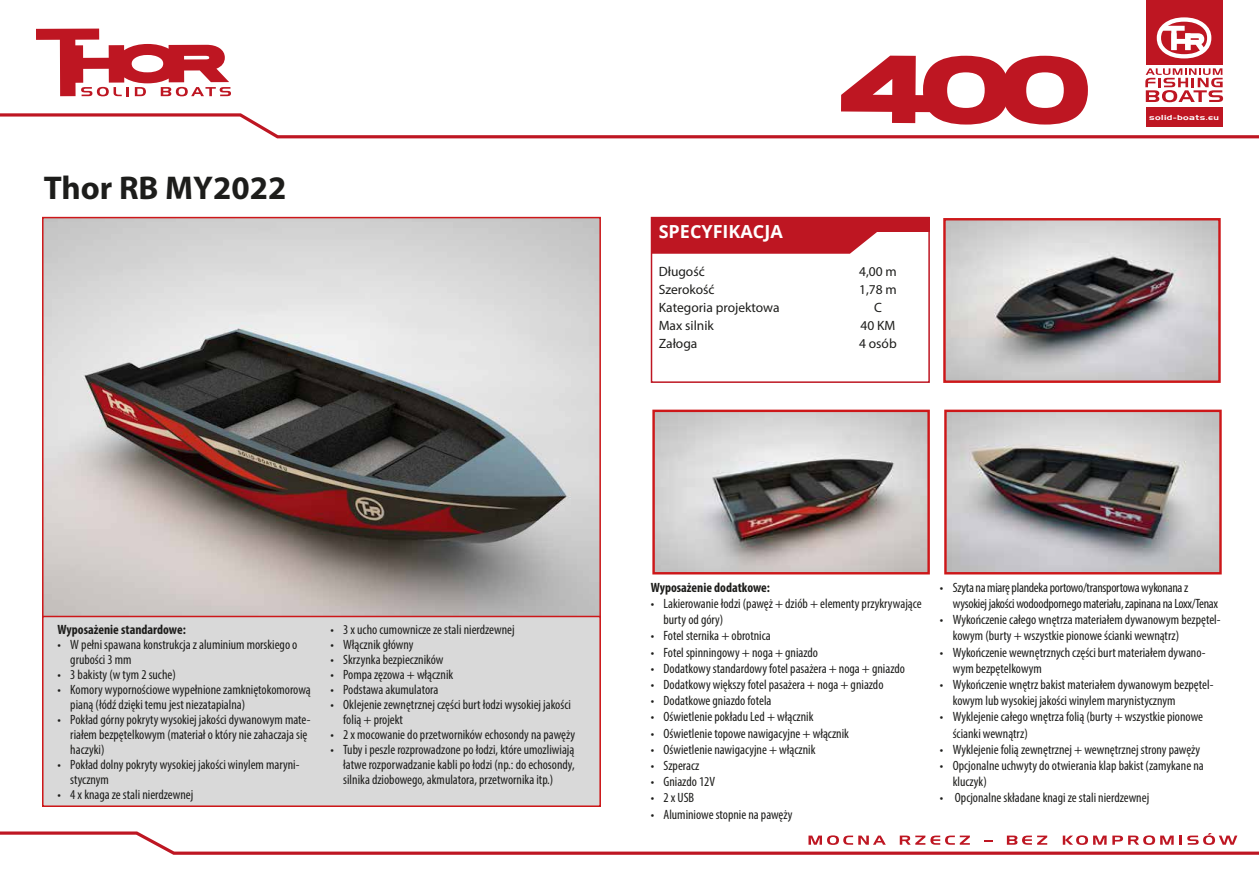
<style>
.page{position:relative;width:1259px;height:893px;background:#fff}
.page>*{position:absolute;margin:0;border:0;box-sizing:border-box;transform-origin:0 0}
.t1{font:700 33px "Myriad Pro";color:#1d1d1b}
.t2{font:700 18px "Open Sans";color:#fff}
.t3{font:condensed 13.5px/15px "Myriad Pro";color:#1d1d1b}
.t4{font:condensed 13.5px/16.2px "Myriad Pro";letter-spacing:-.02em;color:#1d1d1b}
.t5{font:13.5px "Myriad Pro";color:#1d1d1b}
.t6{font:700 condensed 13.5px "Myriad Pro";color:#1d1d1b}
.t7{font:7.05px "Handel Gothic EU";letter-spacing:.05em;color:#fff;scale:1.31 1}
</style>
<div class="page">
<div style="left:1146px;top:0;width:76px;height:64px;background:#be1622"></div>
<svg style="left:0;top:831px;width:1259px;height:24px"></svg>
<svg style="left:0;top:17px;width:1259px;height:122px"></svg>
<img style="left:45px;top:220px;width:553px;height:396px">
<img style="left:947px;top:413px;width:271px;height:158px">
<div style="left:944px;top:410px;width:277px;height:164px;border:2px solid #cd1719"></div>
<img style="left:655px;top:413px;width:272px;height:158px">
<div style="left:652px;top:410px;width:278px;height:164px;border:2px solid #cd1719"></div>
<img style="left:946px;top:221px;width:271px;height:159px">
<div style="left:943px;top:218px;width:277px;height:165px;border:2px solid #cd1719"></div>
<div style="left:42px;top:616px;width:559px;height:191px;background:#d9d9d9;border:2px solid #cd1719"></div>
<div style="left:651px;top:217px;width:279px;height:166px;background:#fff;border:2px solid #be1622"></div>
<svg style="left:651px;top:232px;width:226px;height:22px;background:#c22631"></svg>
<div style="left:651px;top:217px;width:279px;height:15px;background:#be1622"></div>
<h1 class="t1" style="left:44px;top:166px;width:244px">Thor RB MY2022</h1>
<h2 class="t2" style="left:658px;top:218px;width:126px">SPECYFIKACJA</h2>
<p class="t5" style="left:658px;top:264px;width:48px">Długość</p>
<p class="t5" style="left:859px;top:264px;width:39px">4,00 m</p>
<p class="t5" style="left:658px;top:281px;width:57px">Szerokość</p>
<p class="t5" style="left:859px;top:281px;width:39px">1,78 m</p>
<p class="t5" style="left:658px;top:299px;width:122px">Kategoria projektowa</p>
<p class="t5" style="left:874px;top:299px;width:9px">C</p>
<p class="t5" style="left:658px;top:317px;width:57px">Max silnik</p>
<p class="t5" style="left:860px;top:317px;width:36px">40 KM</p>
<p class="t5" style="left:658px;top:335px;width:40px">Załoga</p>
<p class="t5" style="left:859px;top:335px;width:39px">4 osób</p>
<p class="t7" style="left:1149px;top:113px;width:55px">solid-boats.eu</p>
<p class="t6" style="left:58px;top:621px;width:130px">Wyposażenie standardowe:</p>
<p class="t3" style="left:70px;top:636px;width:229px;text-indent:-13px">• W pełni spawana konstrukcja z aluminium morskiego o grubości 3 mm</p>
<p class="t3" style="left:58px;top:666px;width:120px">• 3 bakisty (w tym 2 suche)</p>
<p class="t3" style="left:70px;top:681px;width:242px;text-indent:-13px">• Komory wypornościowe wypełnione zamkniętokomorową pianą (łódź dzięki temu jest niezatapialna)</p>
<p class="t3" style="left:70px;top:711px;width:242px;text-indent:-13px">• Pokład górny pokryty wysokiej jakości dywanowym mate&shy;riałem bezpętelkowym (materiał o który nie zahaczaja się haczyki)</p>
<p class="t3" style="left:70px;top:756px;width:231px;text-indent:-13px">• Pokład dolny pokryty wysokiej jakości winylem maryni&shy;stycznym</p>
<p class="t3" style="left:58px;top:786px;width:137px">• 4 x knaga ze stali nierdzewnej</p>
<p class="t3" style="left:330px;top:621px;width:186px">• 3 x ucho cumownicze ze stali nierdzewnej</p>
<p class="t3" style="left:330px;top:636px;width:85px">• Włącznik główny</p>
<p class="t3" style="left:330px;top:651px;width:114px">• Skrzynka bezpieczników</p>
<p class="t3" style="left:330px;top:666px;width:124px">• Pompa zęzowa + włącznik</p>
<p class="t3" style="left:330px;top:681px;width:109px">• Podstawa akumulatora</p>
<p class="t3" style="left:343px;top:696px;width:229px;text-indent:-13px">• Oklejenie zewnętrznej części burt łodzi wysokiej jakości folią + projekt</p>
<p class="t3" style="left:330px;top:726px;width:246px">• 2 x mocowanie do przetworników echosondy na pawęży</p>
<p class="t3" style="left:343px;top:741px;width:233px;text-align:justify;text-indent:-13px">• Tuby i peszle rozprowadzone po łodzi, które umozliwiają łatwe rozporwadzanie kabli po łodzi (np.: do echosondy, silnika dziobowego, akmulatora, przetwornika itp.)</p>
<p class="t6" style="left:651px;top:579px;width:121px">Wyposażenie dodatkowe:</p>
<p class="t3" style="left:663px;top:595px;width:260px;line-height:16.2px;text-indent:-13px">• Lakierowanie łodzi (pawęż + dziób + elementy przykrywające burty od góry)</p>
<p class="t3" style="left:651px;top:628px;width:122px">• Fotel sternika + obrotnica</p>
<p class="t3" style="left:651px;top:644px;width:169px">• Fotel spinningowy + noga + gniazdo</p>
<p class="t3" style="left:651px;top:661px;width:256px">• Dodatkowy standardowy fotel pasażera + noga + gniazdo</p>
<p class="t3" style="left:651px;top:677px;width:234px">• Dodatkowy większy fotel pasażera + noga + gniazdo</p>
<p class="t3" style="left:651px;top:693px;width:122px">• Dodatkowe gniazdo fotela</p>
<p class="t3" style="left:651px;top:709px;width:164px">• Oświetlenie pokładu Led + włącznik</p>
<p class="t3" style="left:651px;top:725px;width:200px">• Oświetlenie topowe nawigacyjne + włącznik</p>
<p class="t3" style="left:651px;top:742px;width:166px">• Oświetlenie nawigacyjne + włącznik</p>
<p class="t3" style="left:651px;top:758px;width:50px">• Szperacz</p>
<p class="t3" style="left:651px;top:774px;width:66px">• Gniazdo 12V</p>
<p class="t3" style="left:651px;top:790px;width:45px">• 2 x USB</p>
<p class="t3" style="left:651px;top:806px;width:143px">• Aluminiowe stopnie na pawęży</p>
<p class="t4" style="left:952px;top:579px;width:267px;text-indent:-13px">• Szyta na miarę plandeka portowo/transportowa wykonana z wysokiej jakości wodoodpornego materiału, zapinana na Loxx/Tenax</p>
<p class="t3" style="left:952px;top:611px;width:269px;line-height:16.2px;text-indent:-13px">• Wykończenie całego wnętrza materiałem dywanowym bezpętel&shy;kowym (burty + wszystkie pionowe ścianki wewnątrz)</p>
<p class="t3" style="left:952px;top:644px;width:254px;line-height:16.2px;text-indent:-13px">• Wykończenie wewnętrznych części burt materiałem dywano&shy;wym bezpętelkowym</p>
<p class="t3" style="left:952px;top:676px;width:262px;line-height:16.2px;text-indent:-13px">• Wykończenie wnętrz bakist materiałem dywanowym bezpętel&shy;kowym lub wysokiej jakości winylem marynistycznym</p>
<p class="t3" style="left:952px;top:709px;width:252px;line-height:16.2px;text-indent:-13px">• Wyklejenie całego wnętrza folią (burty + wszystkie pionowe ścianki wewnątrz)</p>
<p class="t3" style="left:940px;top:742px;width:262px">• Wyklejenie folią zewnętrznej + wewnętrznej strony pawęży</p>
<p class="t3" style="left:952px;top:757px;width:252px;line-height:16.2px;text-indent:-13px">• Opcjonalne uchwyty do otwierania klap bakist (zamykane na kluczyk)</p>
<p class="t3" style="left:940px;top:790px;width:211px">• Opcjonalne składane knagi ze stali nierdzewnej</p>
</div>
